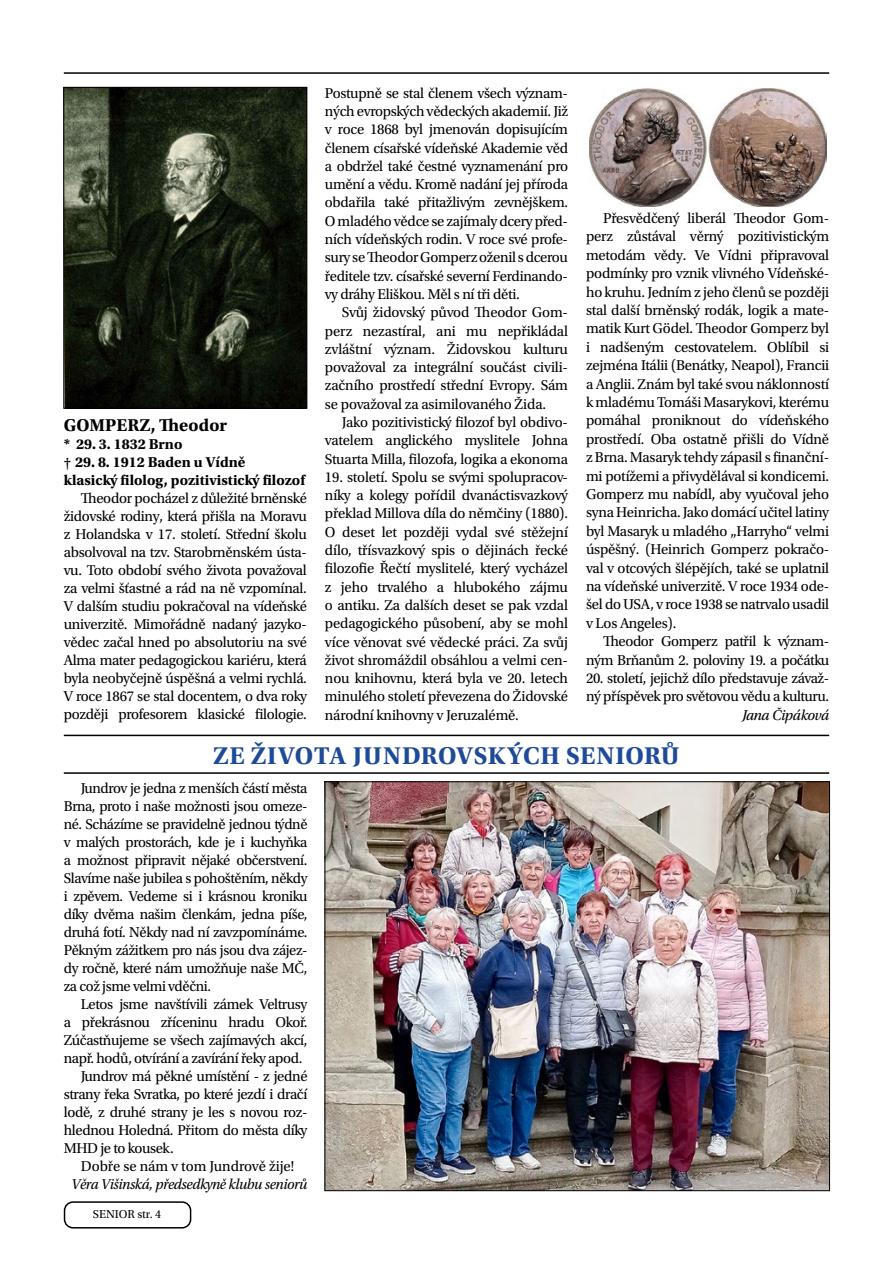
<style>
.page{position:relative;width:893px;height:1263px;background:#fff}
.page>*{position:absolute;margin:0;border:0;box-sizing:border-box;transform-origin:0 0}
.t1{font:700 25.5px "Utopia Std";letter-spacing:.025em;color:#1e4b98}
.t2{font:700 18px "Utopia Std";letter-spacing:.005em;color:#000}
.t3{font:15px/18.3px "Utopia Std";letter-spacing:-.025em;color:#000;text-align:justify}
.t4{font:700 15px/18px "Utopia Std";color:#000}
.t5{font:italic 15px "Utopia Std";letter-spacing:-.025em;color:#000;scale:.96 1}
.t6{font:15px "Utopia Std";color:#000}
.t7{font:italic 15px "Utopia Std";letter-spacing:-.025em;color:#000}
.t8{font:12px "Utopia Std";color:#000}
</style>
<div class="page">
<div style="left:64px;top:1201px;width:127px;height:27px;border:2px solid #000;border-radius:9px"></div>
<hr style="left:64px;top:72px;width:765px;height:2px;background:#000">
<hr style="left:64px;top:735px;width:765px;height:1px;background:#000">
<hr style="left:64px;top:772px;width:765px;height:2px;background:#000">
<img style="left:65px;top:89px;width:240px;height:318px">
<div style="left:63px;top:87px;width:244px;height:322px;border:1px solid #000"></div>
<img style="left:589px;top:89px;width:237px;height:117px">
<img style="left:327px;top:783px;width:501px;height:406px">
<p class="t3" style="left:325px;top:84px;width:245px">Postupně se stal členem všech význam&shy;ných evropských vědeckých akademií. Již v roce 1868 byl jmenován dopisujícím členem císařské vídeňské Akademie věd a obdržel také čestné vyznamenání pro umění a vědu. Kromě nadání jej příroda obdařila také přitažlivým zevnějškem.<br>O mladého vědce se zajímaly dcery před&shy;ních vídeňských rodin. V roce své profe&shy;sury se Theodor Gomperz oženil s dcerou ředitele tzv. císařské severní Ferdinando&shy;vy dráhy Eliškou. Měl s ní tři děti.</p>
<p class="t3" style="left:325px;top:303px;width:245px;text-indent:17px">Svůj židovský původ Theodor Gom&shy;perz nezastíral, ani mu nepřikládal zvláštní význam. Židovskou kulturu považoval za integrální součást civili&shy;začního prostředí střední Evropy. Sám se považoval za asimilovaného Žida.</p>
<p class="t3" style="left:325px;top:413px;width:245px;text-indent:17px">Jako pozitivistický filozof byl obdivo&shy;vatelem anglického myslitele Johna Stuarta Milla, filozofa, logika a ekonoma</p>
<p class="t3" style="left:325px;top:468px;width:245px">19. století. Spolu se svými spolupracov&shy;níky a kolegy pořídil dvanáctisvazkový překlad Millova díla do němčiny (1880).<br>O deset let později vydal své stěžejní dílo, třísvazkový spis o dějinách řecké filozofie Řečtí myslitelé, který vycházel z jeho trvalého a hlubokého zájmu o antiku. Za dalších deset se pak vzdal pedagogického působení, aby se mohl více věnovat své vědecké práci. Za svůj život shromáždil obsáhlou a velmi cen&shy;nou knihovnu, která byla ve 20. letech minulého století převezena do Židovské národní knihovny v Jeruzalémě.</p>
<p class="t3" style="left:586px;top:209px;width:245px;text-indent:17px">Přesvědčený liberál Theodor Gom&shy;perz zůstával věrný pozitivistickým metodám vědy. Ve Vídni připravoval podmínky pro vznik vlivného Vídeňské&shy;ho kruhu. Jedním z jeho členů se později stal další brněnský rodák, logik a mate&shy;matik Kurt Gödel. Theodor Gomperz byl i nadšeným cestovatelem. Oblíbil si zejména Itálii (Benátky, Neapol), Francii a Anglii. Znám byl také svou náklonností k mladému Tomáši Masarykovi, kterému pomáhal proniknout do vídeňského prostředí. Oba ostatně přišli do Vídně z Brna. Masaryk tehdy zápasil s finanční&shy;mi potížemi a přivydělával si kondicemi.<br>Gomperz mu nabídl, aby vyučoval jeho syna Heinricha. Jako domácí učitel latiny byl Masaryk u mladého „Harryho“ velmi úspěšný. (Heinrich Gomperz pokračo&shy;val v otcových šlépějích, také se uplatnil na vídeňské univerzitě. V roce 1934 ode&shy;šel do USA, v roce 1938 se natrvalo usadil v Los Angeles).</p>
<p class="t3" style="left:586px;top:632px;width:245px;text-align:right">Theodor Gomperz patřil k význam&shy;ným Brňanům 2. poloviny 19. a počátku</p>
<p class="t3" style="left:586px;top:669px;width:245px">20. století, jejichž dílo představuje závaž&shy;ný příspěvek pro světovou vědu a kulturu.</p>
<p class="t7" style="left:742px;top:707px;width:89px">Jana Čipáková</p>
<h1 class="t1" style="left:213px;top:741px;width:468px">ZE ŽIVOTA JUNDROVSKÝCH SENIORŮ</h1>
<p class="t3" style="left:64px;top:779px;width:245px;text-indent:17px">Jundrov je jedna z menších částí města Brna, proto i naše možnosti jsou omeze&shy;né. Scházíme se pravidelně jednou týdně v malých prostorách, kde je i kuchyňka a možnost připravit nějaké občerstvení.<br>Slavíme naše jubilea s pohoštěním, někdy i zpěvem. Vedeme si i krásnou kroniku díky dvěma našim členkám, jedna píše, druhá fotí. Někdy nad ní zavzpomínáme.<br>Pěkným zážitkem pro nás jsou dva zájez&shy;dy ročně, které nám umožňuje naše MČ, za což jsme velmi vděčni.</p>
<p class="t3" style="left:81px;top:995px;width:228px">Letos jsme navštívili zámek Veltrusy</p>
<p class="t3" style="left:64px;top:1013px;width:245px">a překrásnou zříceninu hradu Okoř.</p>
<p class="t3" style="left:64px;top:1031px;width:245px">Zúčastňujeme se všech zajímavých akcí,</p>
<p class="t3" style="left:64px;top:1049px;width:240px">např. hodů, otvírání a zavírání řeky apod.</p>
<p class="t3" style="left:81px;top:1067px;width:228px">Jundrov má pěkné umístění - z jedné</p>
<p class="t3" style="left:64px;top:1085px;width:245px">strany řeka Svratka, po které jezdí i dračí</p>
<p class="t3" style="left:64px;top:1103px;width:245px">lodě, z druhé strany je les s novou roz-</p>
<p class="t3" style="left:64px;top:1121px;width:245px">hlednou Holedná. Přitom do města díky</p>
<p class="t3" style="left:64px;top:1139px;width:111px">MHD je to kousek.</p>
<p class="t6" style="left:81px;top:1158px;width:215px">Dobře se nám v tom Jundrově žije!</p>
<p class="t5" style="left:71px;top:1176px;width:248px">Věra Višinská, předsedkyně klubu seniorů</p>
<p class="t2" style="left:64px;top:415px;width:165px">GOMPERZ, Theodor</p>
<p class="t4" style="left:64px;top:435px;width:243px">* 29. 3. 1832 Brno<br>† 29. 8. 1912 Baden u Vídně<br>klasický filolog, pozitivistický filozof</p>
<p class="t3" style="left:64px;top:490px;width:245px;text-indent:17px">Theodor pocházel z důležité brněnské židovské rodiny, která přišla na Moravu z Holandska v 17. století. Střední školu absolvoval na tzv. Starobrněnském ústa&shy;vu. Toto období svého života považoval za velmi šťastné a rád na ně vzpomínal.<br>V dalším studiu pokračoval na vídeňské univerzitě. Mimořádně nadaný jazyko&shy;vědec začal hned po absolutoriu na své Alma mater pedagogickou kariéru, která byla neobyčejně úspěšná a velmi rychlá.<br>V roce 1867 se stal docentem, o dva roky později profesorem klasické filologie.</p>
<p class="t8" style="left:93px;top:1207px;width:70px">SENIOR str. 4</p>
</div>
